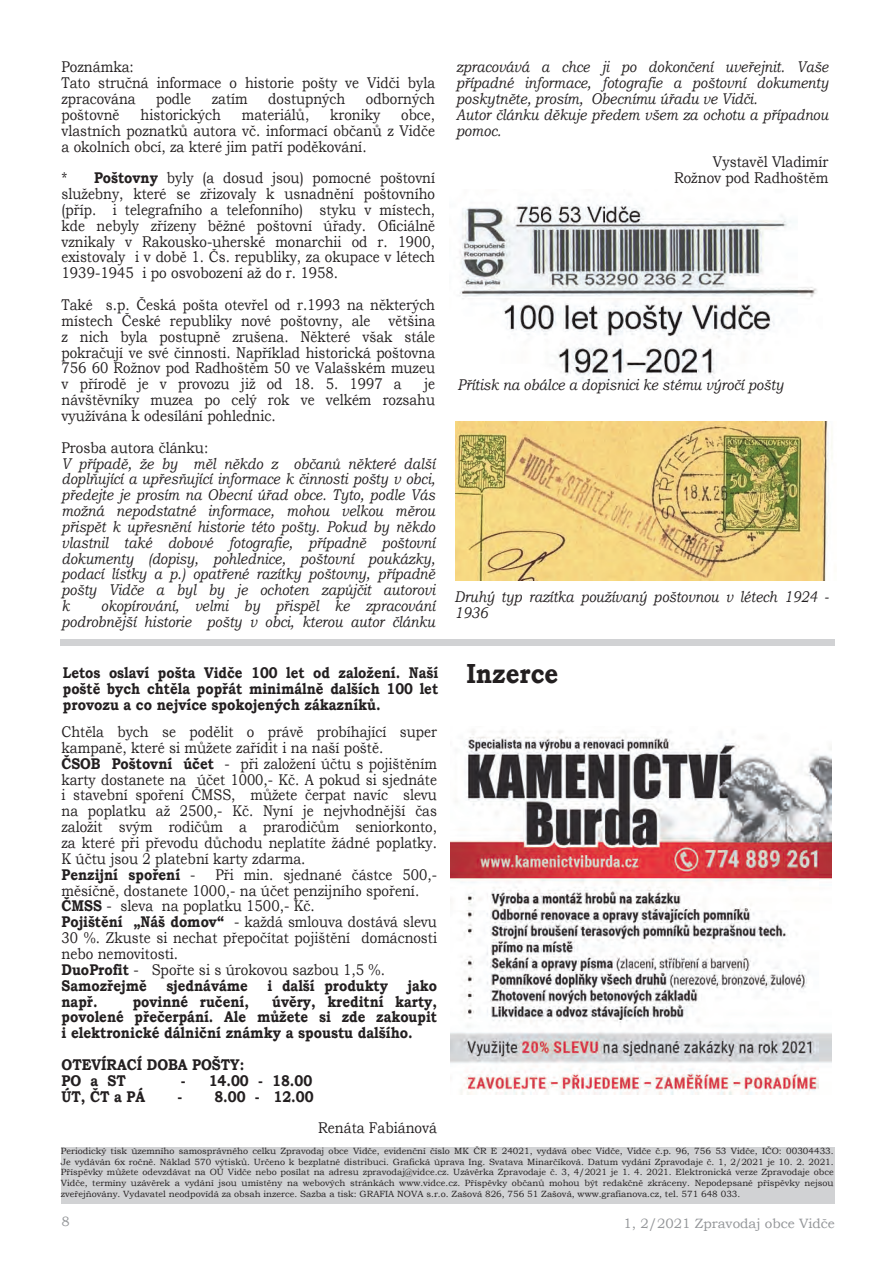
<style>
.page{position:relative;width:893px;height:1263px;background:#fff}
.page>*{position:absolute;margin:0;border:0;box-sizing:border-box;transform-origin:0 0}
.t1{font:700 27.6px "Bookman Old Style";color:#231f20;scale:.87 1}
.t2{font:15.45px/15.9px "Bookman Old Style";color:#231f20;text-align:justify;scale:.86 1}
.t3{font:italic 15.45px/15.9px "Bookman Old Style";color:#231f20;scale:.86 1}
.t4{font:700 15.45px/15.9px "Bookman Old Style";color:#231f20;text-align:justify;scale:.86 1}
.t5{font:15.45px/15.9px "Bookman Old Style";color:#231f20;scale:.87 1}
.t6{font:700 15.45px/15.9px "Bookman Old Style";color:#231f20;scale:.87 1}
.t7{font:italic 15.45px "Bookman Old Style";color:#231f20;scale:.87 1}
.t8{font:13.5px "Bookman Old Style";color:#939598}
.t9{font:9px/10.5px "Bookman Old Style";color:#231f20;text-align:justify}
.s1{font-weight:700}
</style>
<div class="page">
<div style="left:61px;top:1146px;width:773px;height:57px;background:#d1d2d4"></div>
<div style="left:60px;top:639px;width:774px;height:6px;background:#d1d2d4"></div>
<img style="left:459px;top:200px;width:358px;height:182px">
<img style="left:455px;top:422px;width:377px;height:159px">
<img style="left:451px;top:731px;width:381px;height:364px">
<p class="t5" style="left:62px;top:59px;width:431px">Poznámka:<br>Tato stručná informace o historie pošty ve Vidči byla zpracována</p>
<p class="t2" style="left:156px;top:91px;width:42px">podle</p>
<p class="t2" style="left:212px;top:91px;width:43px">zatím</p>
<p class="t2" style="left:268px;top:91px;width:91px">dostupných</p>
<p class="t2" style="left:366px;top:91px;width:82px">odborných</p>
<p class="t2" style="left:62px;top:107px;width:69px">poštovně</p>
<p class="t2" style="left:141px;top:107px;width:95px">historických</p>
<p class="t2" style="left:242px;top:107px;width:80px">materiálů,</p>
<p class="t2" style="left:330px;top:107px;width:60px">kroniky</p>
<p class="t2" style="left:62px;top:107px;width:436px;text-indent:340px">obce, vlastních poznatků autora vč. informací občanů z Vidče a okolních obcí, za které jim patří poděkování.</p>
<p class="t2" style="left:62px;top:170px;width:436px">* <span class="s1">Poštovny</span> byly (a dosud jsou) pomocné poštovní služebny, které se zřizovaly k usnadnění poštovního (příp. i telegrafního a telefonního) styku v místech, kde nebyly zřízeny běžné poštovní úřady. Oficiálně vznikaly v Rakousko-uherské monarchii od r. 1900, existovaly i v době 1. Čs. republiky, za okupace v létech 1939-1945 i po osvobození až do r. 1958.</p>
<p class="t2" style="left:62px;top:297px;width:436px">Také s.p. Česká pošta otevřel od r.1993 na některých místech České republiky nové poštovny, ale většina z nich byla postupně zrušena. Některé však stále pokračují ve své činnosti. Například historická poštovna 756 60 Rožnov pod Radhoštěm 50 ve Valašském muzeu v přírodě je v provozu již od 18. 5. 1997 a</p>
<p class="t2" style="left:62px;top:376px;width:436px;text-indent:363px">je návštěvníky muzea po celý rok ve velkém rozsahu využívána k odesílání pohlednic.</p>
<p class="t5" style="left:62px;top:439px;width:170px">Prosba autora článku:</p>
<p class="t3" style="left:62px;top:455px;width:436px;text-align:justify">V případě, že by měl někdo z občanů některé další doplňující a upřesňující informace k činnosti pošty v obci, předejte je prosím na Obecní úřad obce. Tyto, podle Vás možná nepodstatné informace, mohou velkou měrou přispět k upřesnění historie této pošty. Pokud by někdo vlastnil také dobové fotografie, případně poštovní dokumenty (dopisy, pohlednice, poštovní poukázky, podací lístky a p.) opatřené razítky poštovny, případně pošty Vidče a byl by je ochoten zapůjčit autorovi k</p>
<p class="t3" style="left:62px;top:598px;width:436px;text-align:right">okopírování, velmi by přispěl ke zpracování podrobnější historie pošty v obci, kterou autor článku</p>
<p class="t3" style="left:456px;top:59px;width:434px">zpracovává a chce ji po dokončení uveřejnit. Vaše případné informace, fotografie a poštovní dokumenty poskytněte, prosím, Obecnímu úřadu ve Vidči.<br>Autor článku děkuje předem všem za ochotu a případnou pomoc.</p>
<p class="t5" style="left:674px;top:154px;width:179px;text-align:right">Vystavěl Vladimír<br>Rožnov pod Radhoštěm</p>
<p class="t7" style="left:458px;top:374px;width:376px">Přítisk na obálce a dopisnici ke stému výročí pošty</p>
<p class="t3" style="left:454px;top:588px;width:436px">Druhý typ razítka používaný poštovnou v létech 1924 -<br>1936</p>
<p class="t4" style="left:63px;top:665px;width:438px">Letos oslaví pošta Vidče 100 let od založení. Naší poště bych chtěla popřát minimálně dalších 100 let provozu a co nejvíce spokojených zákazníků.</p>
<h1 class="t1" style="left:466px;top:653px;width:107px">Inzerce</h1>
<p class="t2" style="left:62px;top:724px;width:438px;text-align:left">Chtěla bych se podělit o právě probíhající super kampaně, které si můžete zařídit i na naší poště.<br><span class="s1">ČSOB Poštovní účet</span> - při založení účtu s pojištěním karty dostanete na účet 1000,- Kč. A pokud si sjednáte i stavební spoření ČMSS, můžete čerpat navíc slevu na poplatku až 2500,- Kč. Nyní je nejvhodnější čas založit svým rodičům a prarodičům seniorkonto, za které při převodu důchodu neplatíte žádné poplatky.<br>K účtu jsou 2 platební karty zdarma.<br><span class="s1">Penzijní spoření</span> -</p>
<p class="t2" style="left:62px;top:866px;width:438px;text-align:left;text-indent:154px">Při min. sjednané částce 500,- měsíčně, dostanete 1000,- na účet penzijního spoření.<br><span class="s1">ČMSS</span> - sleva na poplatku 1500,- Kč.<br><span class="s1">Pojištění „Náš domov“</span> - každá smlouva dostává slevu 30 %. Zkuste si nechat přepočítat pojištění domácnosti nebo nemovitosti.<br><span class="s1">DuoProfit</span> - Spořte si s úrokovou sazbou 1,5 %.<br><span class="s1">Samozřejmě</span></p>
<p class="t4" style="left:166px;top:977px;width:96px">sjednáváme</p>
<p class="t4" style="left:267px;top:977px;width:142px">i další produkty</p>
<p class="t4" style="left:408px;top:977px;width:36px">jako</p>
<p class="t4" style="left:62px;top:993px;width:438px;text-indent:211px">úvěry, kreditní karty, povolené přečerpání. Ale můžete si zde zakoupit i elektronické dálniční známky a spoustu dalšího.</p>
<p class="t6" style="left:62px;top:1056px;width:212px">OTEVÍRACÍ DOBA POŠTY:<br>PO a ST</p>
<p class="t4" style="left:62px;top:993px;width:43px">např.</p>
<p class="t4" style="left:133px;top:993px;width:137px">povinné ručení,</p>
<p class="t6" style="left:181px;top:1072px;width:153px">- 14.00 - 18.00</p>
<p class="t6" style="left:62px;top:1088px;width:98px">ÚT, ČT a PÁ</p>
<p class="t6" style="left:177px;top:1088px;width:158px">- 8.00 - 12.00</p>
<p class="t5" style="left:318px;top:1120px;width:138px">Renáta Fabiánová</p>
<p class="t9" style="left:61px;top:1146px;width:774px">Periodický tisk územního samosprávného celku Zpravodaj obce Vidče, evidenční číslo MK ČR E 24021, vydává obec Vidče, Vidče č.p. 96, 756 53 Vidče, IČO: 00304433.<br>Je vydáván 6x ročně. Náklad 570 výtisků. Určeno k bezplatné distribuci. Grafická úprava Ing. Svatava Minarčíková. Datum vydání Zpravodaje č. 1, 2/2021 je 10. 2. 2021.<br>Příspěvky můžete odevzdávat na OÚ Vidče nebo posílat na adresu zpravodaj@vidce.cz. Uzávěrka Zpravodaje č. 3, 4/2021 je 1. 4. 2021. Elektronická verze Zpravodaje obce Vidče, termíny uzávěrek a vydání jsou umístěny na webových stránkách www.vidce.cz. Příspěvky občanů mohou být redakčně zkráceny. Nepodepsané příspěvky nejsou zveřejňovány. Vydavatel neodpovídá za obsah inzerce. Sazba a tisk: GRAFIA NOVA s.r.o. Zašová 826, 756 51 Zašová, www.grafianova.cz, tel. 571 648 033.</p>
<p class="t8" style="left:61px;top:1212px;width:10px">8</p>
<p class="t8" style="left:624px;top:1215px;width:213px">1, 2/2021 Zpravodaj obce Vidče</p>
</div>
